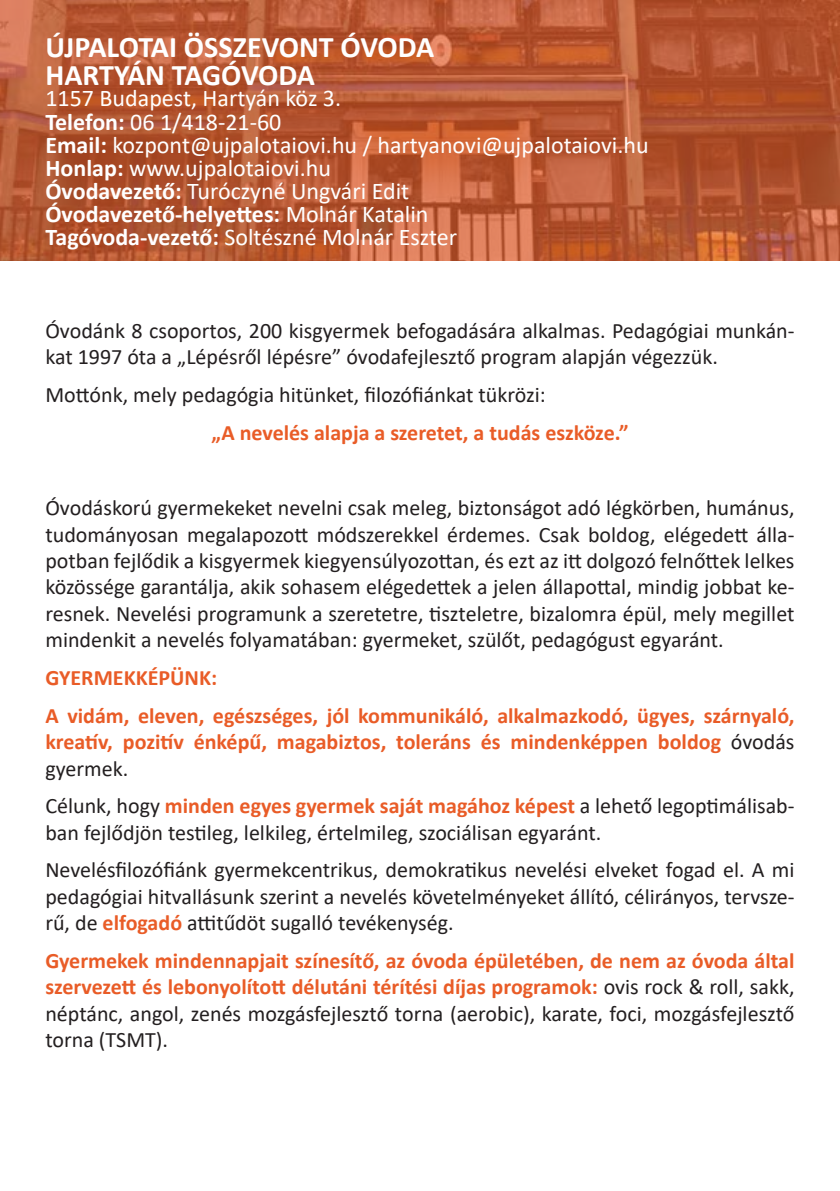
<style>
.page{position:relative;width:840px;height:1191px;background:#fff}
.page>*{position:absolute;margin:0;border:0;box-sizing:border-box;transform-origin:0 0}
.t1{font:700 30px/28px "Calibri";color:#fff}
.t2{font:24px/23.2px "Calibri";color:#fff}
.t3{font:22px/26.4px "Calibri";color:#231f20}
.t4{font:700 22px/26.4px "Calibri";color:#e95c27}
.s1{font-weight:700}
.s2{font-weight:400;color:#231f20}
.s3{font-weight:700;color:#e95c27}
</style>
<div class="page">
<svg style="left:0;top:0;width:839px;height:261px;background:#b75834"></svg>
<h1 class="t1" style="left:45px;top:32px;width:390px">ÚJPALOTAI ÖSSZEVONT ÓVODA<br>HARTYÁN TAGÓVODA</h1>
<p class="t2" style="left:45px;top:86px;width:604px">1157 Budapest, Hartyán köz 3.<br><span class="s1">Telefon:</span> 06 1/418-21-60<br><span class="s1">Email:</span> kozpont@ujpalotaiovi.hu / hartyanovi@ujpalotaiovi.hu <span class="s1">Honlap:</span> www.ujpalotaiovi.hu<br><span class="s1">Óvodavezető:</span> Turóczyné Ungvári Edit <span class="s1">Óvodavezető-helyettes:</span> Molnár Katalin<br><span class="s1">Tagóvoda-vezető:</span> Soltészné Molnár Eszter</p>
<p class="t3" style="left:45px;top:317px;width:750px">Óvodánk 8 csoportos, 200 kisgyermek befogadására alkalmas. Pedagógiai munkán&shy;kat 1997 óta a „Lépésről lépésre” óvodafejlesztő program alapján végezzük.</p>
<p class="t3" style="left:45px;top:381px;width:501px">Mottónk, mely pedagógia hitünket, filozófiánkat tükrözi:</p>
<p class="t4" style="left:211px;top:419px;width:418px">„A nevelés alapja a szeretet, a tudás eszköze.”</p>
<p class="t3" style="left:45px;top:494px;width:750px;text-align:justify">Óvodáskorú gyermekeket nevelni csak meleg, biztonságot adó légkörben, humánus, tudományosan megalapozott módszerekkel érdemes. Csak boldog, elégedett álla&shy;potban fejlődik a kisgyermek kiegyensúlyozottan, és ezt az itt dolgozó felnőttek lelkes közössége garantálja, akik sohasem elégedettek a jelen állapottal, mindig jobbat ke&shy;resnek. Nevelési programunk a szeretetre, tiszteletre, bizalomra épül, mely megillet mindenkit a nevelés folyamatában: gyermeket, szülőt, pedagógust egyaránt.</p>
<p class="t4" style="left:45px;top:658px;width:750px;line-height:37.8px">GYERMEKKÉPÜNK:<br>A vidám, eleven, egészséges, jól kommunikáló, alkalmazkodó, ügyes, szárnyaló,</p>
<p class="t4" style="left:45px;top:728px;width:750px">kreatív, pozitív énképű, magabiztos, toleráns és mindenképpen boldog <span class="s2">óvodás gyermek.</span></p>
<p class="t3" style="left:45px;top:792px;width:750px">Célunk, hogy <span class="s3">minden egyes gyermek saját magához képest</span> a lehető legoptimálisab&shy;ban fejlődjön testileg, lelkileg, értelmileg, szociálisan egyaránt.</p>
<p class="t3" style="left:45px;top:856px;width:750px;text-align:justify">Nevelésfilozófiánk gyermekcentrikus, demokratikus nevelési elveket fogad el. A mi pedagógiai hitvallásunk szerint a nevelés követelményeket állító, célirányos, tervsze&shy;rű, de <span class="s3">elfogadó</span> attitűdöt sugalló tevékenység.</p>
<p class="t4" style="left:45px;top:947px;width:750px;text-align:justify">Gyermekek mindennapjait színesítő, az óvoda épületében, de nem az óvoda által szervezett és lebonyolított délutáni térítési díjas programok: <span class="s2">ovis rock &amp; roll, sakk, néptánc, angol, zenés mozgásfejlesztő torna (aerobic), karate, foci, mozgásfejlesztő torna (TSMT).</span></p>
</div>
